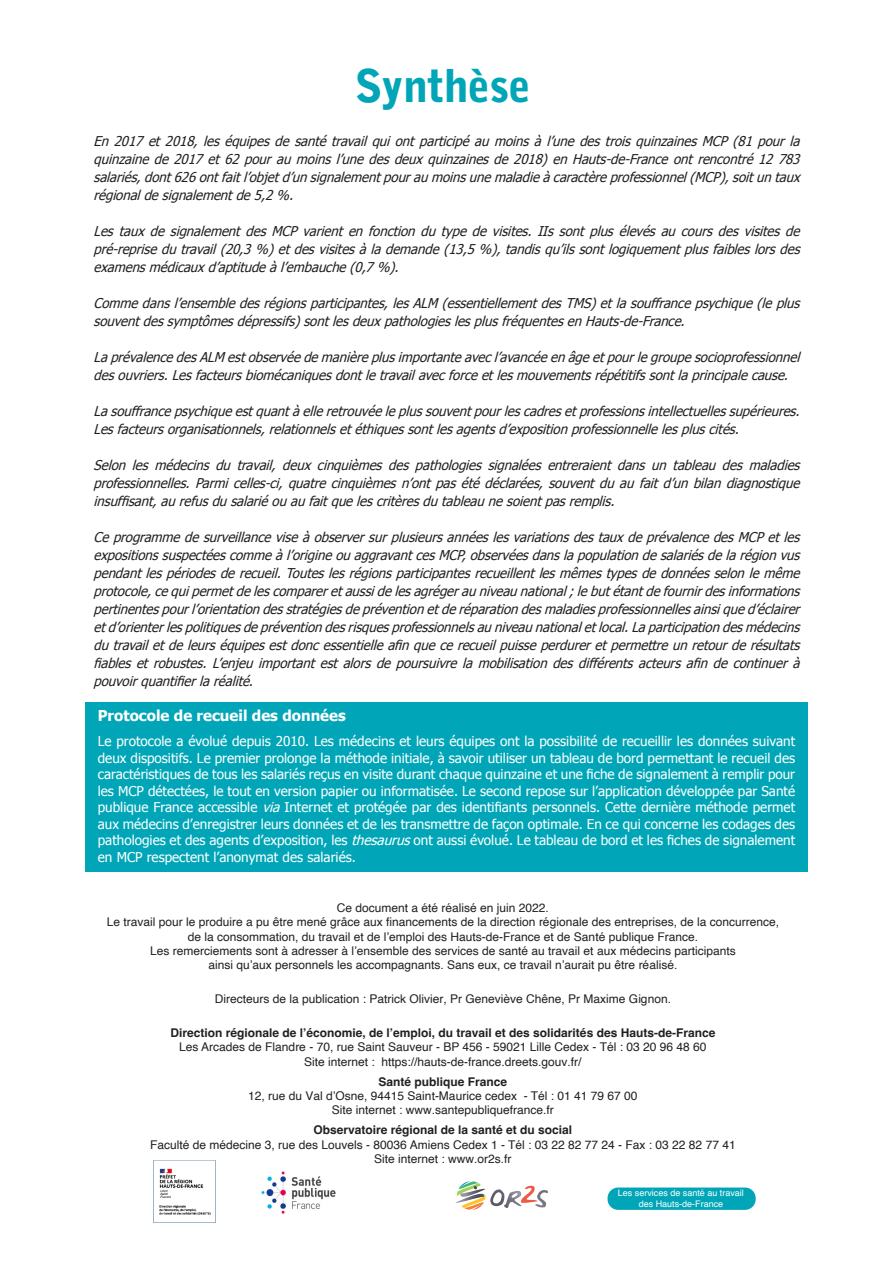
<style>
.page{position:relative;width:893px;height:1263px;background:#fff}
.page>*{position:absolute;margin:0;border:0;box-sizing:border-box;transform-origin:0 0}
.Titre_de_chapitre{font:900 45px "Bell Gothic Std";letter-spacing:-.02em;color:#00a6b7}
.Texte_commentaire{font:700 15px "Tahoma";color:#fff}
.Texte_commentaire-2{font:italic 13.5px/18px "Tahoma";color:#231f20;text-align:justify}
.Texte_commentaire-3{font:13.5px/16.5px "Tahoma";color:#fff;text-align:justify}
.Ourse{font:12px/14.4px "Helvetica";color:#231f20;text-align:center}
.Ourse-2{font:9px "Helvetica";color:#fff}
.s1{font-style:italic}
.s2{font-weight:700}
</style>
<div class="page">
<div style="left:85px;top:703px;width:723px;height:169px;background:#00a6b7"></div>
<img style="left:490px;top:1189px;width:14px;height:17px">
<img style="left:504px;top:1191px;width:17px;height:17px">
<img style="left:535px;top:1190px;width:13px;height:17px">
<svg style="left:521px;top:1186px;width:17px;height:17px"></svg>
<svg style="left:457px;top:1181px;width:29px;height:29px"></svg>
<img style="left:261px;top:1171px;width:75px;height:43px">
<div style="left:607px;top:1187px;width:149px;height:23px;background:#00a6b7;border-radius:11px"></div>
<img style="left:153px;top:1160px;width:63px;height:63px">
<p class="Titre_de_chapitre" style="left:355px;top:59px;width:178px">Synthèse</p>
<p class="Texte_commentaire-2" style="left:94px;top:132px;width:712px">En 2017 et 2018, les équipes de santé travail qui ont participé au moins à l’une des trois quinzaines MCP (81 pour la quinzaine de 2017 et 62 pour au moins l’une des deux quinzaines de 2018) en Hauts-de-France ont rencontré 12 783 salariés,dont626ontfaitl’objetd’unsignalementpouraumoinsunemaladieàcaractèreprofessionnel(MCP),soituntaux régionaldesignalementde5,2%.</p>
<p class="Texte_commentaire-2" style="left:94px;top:222px;width:712px">Les taux de signalement des MCP varient en fonction du type de visites. IIs sont plus élevés au cours des visites de pré-reprisedutravail(20,3%)etdesvisitesàlademande(13,5%),tandisqu’ilssontlogiquementplusfaibleslorsdes examensmédicauxd’aptitudeàl’embauche(0,7%).</p>
<p class="Texte_commentaire-2" style="left:94px;top:294px;width:712px">Commedansl’ensembledesrégionsparticipantes,lesALM (essentiellementdesTMS)etlasouffrancepsychique(leplus souventdessymptômesdépressifs)sontlesdeuxpathologieslesplusfréquentesenHauts-de-France.</p>
<p class="Texte_commentaire-2" style="left:94px;top:348px;width:712px">LaprévalencedesALM estobservéedemanièreplusimportanteavecl’avancéeenâgeetpourlegroupesocioprofessionnel desouvriers.Lesfacteursbiomécaniquesdontletravailavecforceetlesmouvementsrépétitifssontlaprincipalecause.</p>
<p class="Texte_commentaire-2" style="left:94px;top:402px;width:712px">Lasouffrancepsychiqueestquantàelleretrouvéeleplussouventpourlescadresetprofessionsintellectuellessupérieures.<br>Lesfacteursorganisationnels,relationnelsetéthiquessontlesagentsd’expositionprofessionnellelespluscités.</p>
<p class="Texte_commentaire-2" style="left:94px;top:456px;width:712px">Selon les médecins du travail, deux cinquièmes des pathologies signalées entreraient dans un tableau des maladies professionnelles. Parmi celles-ci, quatre cinquièmes n’ont pas été déclarées, souvent du au fait d’un bilan diagnostique insuffisant,aurefusdusalariéouaufaitquelescritèresdutableaunesoientpasremplis.</p>
<p class="Texte_commentaire-2" style="left:94px;top:528px;width:712px">CeprogrammedesurveillanceviseàobserversurplusieursannéeslesvariationsdestauxdeprévalencedesMCPetles expositionssuspectéescommeàl’origineouaggravantcesMCP,observéesdanslapopulationdesalariésdelarégionvus pendantlespériodesderecueil.Touteslesrégionsparticipantesrecueillentlesmêmestypesdedonnéesselonlemême protocole,cequipermetdelescompareretaussidelesagrégerauniveaunational;lebutétantdefournirdesinformations pertinentespourl’orientationdesstratégiesdepréventionetderéparationdesmaladiesprofessionnellesainsiqued’éclairer etd’orienterlespolitiquesdepréventiondesrisquesprofessionnelsauniveaunationaletlocal.La participationdesmédecins dutravailetdeleurséquipesestdoncessentielleafinquecerecueilpuisseperdureretpermettreunretourderésultats fiables et robustes. L’enjeu important est alors de poursuivre la mobilisation des différents acteurs afin de continuer à pouvoirquantifierlaréalité.</p>
<p class="Texte_commentaire" style="left:98px;top:705px;width:250px">Protocole de recueil des données</p>
<p class="Texte_commentaire-3" style="left:98px;top:732px;width:699px">Le protocole a évolué depuis 2010. Les médecins et leurs équipes ont la possibilité de recueillir les données suivant deux dispositifs. Le premier prolonge la méthode initiale, à savoir utiliser un tableau de bord permettant le recueil des caractéristiques de tous les salariés reçus en visite durant chaque quinzaine et une fiche de signalement à remplir pour les MCP détectées, le tout en version papier ou informatisée. Le second repose sur l’application développée par Santé publique France accessible <span class="s1">via</span>Internet et protégée par des identifiants personnels. Cette dernière méthode permet aux médecins d’enregistrer leurs données et de les transmettre de façon optimale. En ce qui concerne les codages des pathologies et des agents d’exposition, les <span class="s1">thesaurus</span>ont aussi évolué. Le tableau de bord et les fiches de signalement en MCP respectent l’anonymat des salariés.</p>
<p class="Ourse" style="left:107px;top:901px;width:674px">Ce document a été réalisé en juin 2022.<br>Le travail pour le produire a pu être mené grâce aux financements de la direction régionale des entreprises, de la concurrence, de la consommation, du travail et de l’emploi des Hauts-de-France et de Santé publique France. <br>Les remerciements sont à adresser à l’ensemble des services de santé au travail et aux médecins participants<br>ainsi qu’aux personnels les accompagnants. Sans eux, ce travail n’aurait pu être réalisé.</p>
<p class="Ourse" style="left:215px;top:992px;width:458px">Directeurs de la publication : Patrick Olivier, Pr Geneviève Chêne, Pr Maxime Gignon.</p>
<p class="Ourse" style="left:170px;top:1026px;width:546px"><span class="s2">Direction régionale de l’économie, de l’emploi, du travail et des solidarités des Hauts-de-France<br></span>Les Arcades de Flandre - 70, rue Saint Sauveur - BP 456 - 59021 Lille Cedex - Tél : 03 20 96 48 60<br>Site internet : https://hauts-de-france.dreets.gouv.fr/</p>
<p class="Ourse" style="left:248px;top:1074px;width:391px"><span class="s2">Santé publique France<br></span>12, rue du Val d’Osne, 94415 Saint-Maurice cedex - Tél : 01 41 79 67 00<br>Site internet : www.santepubliquefrance.fr</p>
<p class="Ourse" style="left:150px;top:1123px;width:587px"><span class="s2">Observatoire régional de la santé et du social<br></span>Faculté de médecine 3, rue des Louvels - 80036 Amiens Cedex 1 - Tél : 03 22 82 77 24 - Fax : 03 22 82 77 41<br>Site internet : www.or2s.fr</p>
<p class="Ourse-2" style="left:618px;top:1186px;width:128px">Les services de santé au travail</p>
<p class="Ourse-2" style="left:639px;top:1197px;width:86px">des Hauts-de-France</p>
</div>
